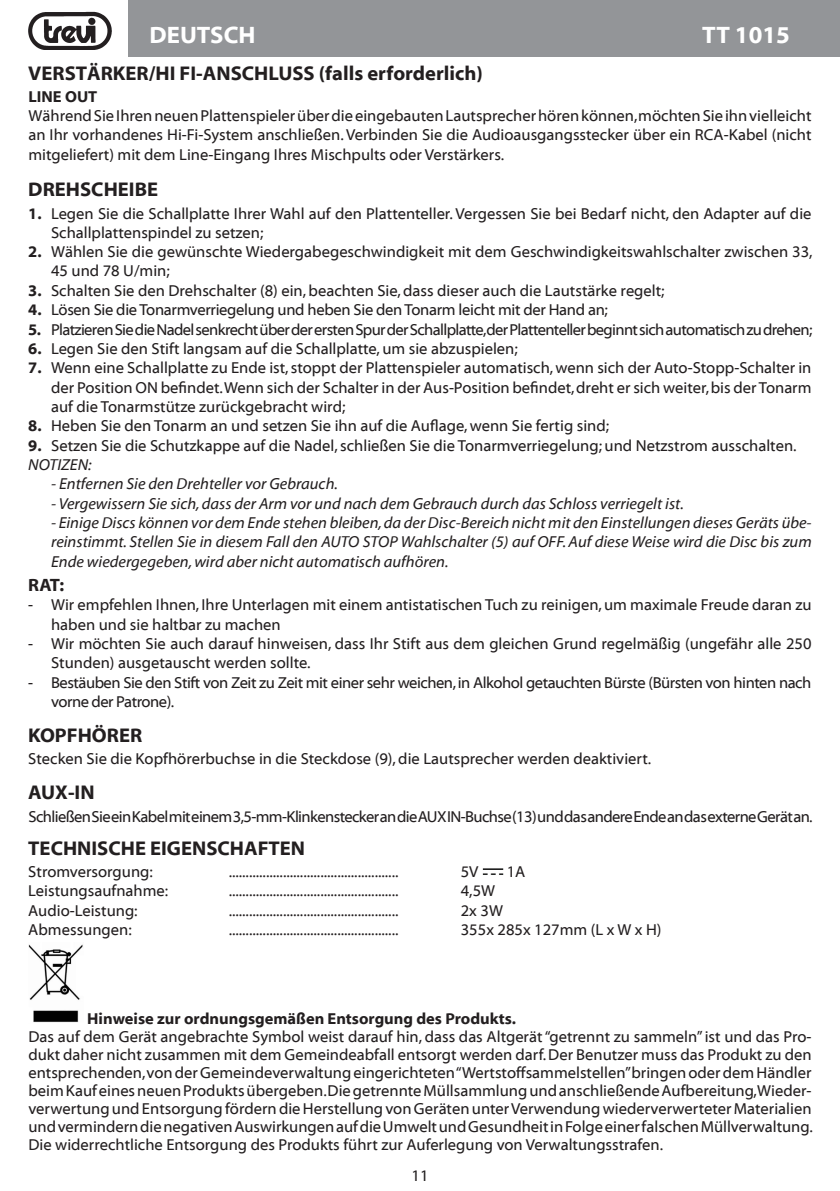
<style>
.page{position:relative;width:840px;height:1191px;background:#fff}
.page>*{position:absolute;margin:0;border:0;box-sizing:border-box;transform-origin:0 0}
.Titolo{font:24px "Myriad Bd Web";color:#fff}
.Titolo-2{font:20px "Myriad Bd Web";color:#231f20}
.Sottotitolo{font:18px "Myriad Bd Web";color:#231f20}
.Testo_rientrato{font:16px/19.2px "Myriad Web";color:#231f20}
.Corpo_testo{font:16px/18px "Myriad Web";color:#231f20;text-align:justify}
.Testo_rientrato-2{font:16px/19.2px "Myriad It Web";color:#231f20;text-align:justify}
.Testo_rientrato_TAB{font:16px "Myriad Web";color:#231f20}
.Testo_rientrato-3{font:16px/19.2px "Myriad Web";letter-spacing:-.03em;color:#231f20}
.Testo_rientrato-4{font:16px "Myriad Web";letter-spacing:-.04em;color:#231f20}
.Corpo_testo-2{font:16px "Myriad Web";letter-spacing:-.04em;color:#231f20}
.Testo_rientrato-5{font:16px "Myriad Web";letter-spacing:-.02em;color:#231f20}
.Smistamento{font:16px "Myriad Bd Web";color:#231f20}
.Corpo_testo-3{font:16px "Myriad Bd Web";color:#231f20}
.s1{font-family:"Myriad Bd Web"}
</style>
<div class="page">
<div style="left:128px;top:0;width:711px;height:57px;background:#939598"></div>
<img style="left:29px;top:12px;width:83px;height:38px">
<img style="left:28px;top:944px;width:55px;height:79px">
<img style="left:482px;top:868px;width:21px;height:7px">
<p class="Titolo" style="left:149px;top:22px;width:107px">DEUTSCH</p>
<h1 class="Titolo" style="left:701px;top:22px;width:89px">TT 1015</h1>
<p class="Titolo-2" style="left:28px;top:62px;width:455px">VERSTÄRKER/HI FI-ANSCHLUSS (falls erforderlich)</p>
<p class="Corpo_testo-3" style="left:28px;top:88px;width:70px">LINE OUT</p>
<p class="Corpo_testo" style="left:28px;top:107px;width:784px;line-height:19.2px">Während Sie Ihren neuen Plattenspieler über die eingebauten Lautsprecher hören können, möchten Sie ihn vielleicht an Ihr vorhandenes Hi-Fi-System anschließen. Verbinden Sie die Audioausgangsstecker über ein RCA-Kabel (nicht mitgeliefert) mit dem Line-Eingang Ihres Mischpults oder Verstärkers.</p>
<p class="Titolo-2" style="left:28px;top:179px;width:131px">DREHSCHEIBE</p>
<p class="Testo_rientrato" style="left:51px;top:204px;width:761px;text-indent:-23px"><span class="s1">1.</span> Legen Sie die Schallplatte Ihrer Wahl auf den Plattenteller. Vergessen Sie bei Bedarf nicht, den Adapter auf die<br>Schallplattenspindel zu setzen;</p>
<p class="Testo_rientrato" style="left:51px;top:242px;width:762px;text-indent:-23px"><span class="s1">2.</span> Wählen Sie die gewünschte Wiedergabegeschwindigkeit mit dem Geschwindigkeitswahlschalter zwischen 33,<br>45 und 78 U/min;</p>
<p class="Testo_rientrato" style="left:28px;top:281px;width:637px"><span class="s1">3.</span> Schalten Sie den Drehschalter (8) ein, beachten Sie, dass dieser auch die Lautstärke regelt;</p>
<p class="Testo_rientrato-5" style="left:28px;top:301px;width:581px"><span class="s1">4.</span> Lösen Sie die Tonarmverriegelung und heben Sie den Tonarm leicht mit der Hand an;</p>
<p class="Testo_rientrato-4" style="left:28px;top:320px;width:785px"><span class="s1">5.</span> Platzieren Sie die Nadel senkrecht über der ersten Spur der Schallplatte,der Plattenteller beginnt sich automatisch zu drehen;</p>
<p class="Testo_rientrato" style="left:28px;top:339px;width:490px"><span class="s1">6.</span> Legen Sie den Stift langsam auf die Schallplatte, um sie abzuspielen;</p>
<p class="Testo_rientrato" style="left:51px;top:359px;width:761px;text-align:justify;text-indent:-23px"><span class="s1">7.</span> Wenn eine Schallplatte zu Ende ist, stoppt der Plattenspieler automatisch, wenn sich der Auto-Stopp-Schalter in der Position ON befindet. Wenn sich der Schalter in der Aus-Position befindet, dreht er sich weiter, bis der Tonarm auf die Tonarmstütze zurückgebracht wird;</p>
<p class="Testo_rientrato" style="left:28px;top:416px;width:582px"><span class="s1">8.</span> Heben Sie den Tonarm an und setzen Sie ihn auf die Auflage, wenn Sie fertig sind;</p>
<p class="Testo_rientrato" style="left:28px;top:436px;width:769px"><span class="s1">9.</span> Setzen Sie die Schutzkappe auf die Nadel, schließen Sie die Tonarmverriegelung; und Netzstrom ausschalten.</p>
<p class="Testo_rientrato-2" style="left:28px;top:455px;width:65px">NOTIZEN:</p>
<p class="Testo_rientrato-2" style="left:51px;top:475px;width:288px">- Entfernen Sie den Drehteller vor Gebrauch.</p>
<p class="Testo_rientrato-2" style="left:51px;top:494px;width:634px">- Vergewissern Sie sich,dass der Arm vor und nach dem Gebrauch durch das Schloss verriegelt ist.</p>
<p class="Testo_rientrato-2" style="left:51px;top:513px;width:761px">- Einige Discs können vor dem Ende stehen bleiben,da der Disc-Bereich nicht mit den Einstellungen dieses Geräts übe&shy;reinstimmt. Stellen Sie in diesem Fall den AUTO STOP Wahlschalter (5) auf OFF. Auf diese Weise wird die Disc bis zum Ende wiedergegeben,wird aber nicht automatisch aufhören.</p>
<p class="Sottotitolo" style="left:28px;top:575px;width:37px">RAT:</p>
<p class="Testo_rientrato" style="left:51px;top:596px;width:761px;text-indent:-23px">- Wir empfehlen Ihnen, Ihre Unterlagen mit einem antistatischen Tuch zu reinigen, um maximale Freude daran zu haben und sie haltbar zu machen</p>
<p class="Testo_rientrato" style="left:51px;top:634px;width:761px;text-indent:-23px">- Wir möchten Sie auch darauf hinweisen, dass Ihr Stift aus dem gleichen Grund regelmäßig (ungefähr alle 250<br>Stunden) ausgetauscht werden sollte.</p>
<p class="Testo_rientrato-3" style="left:51px;top:673px;width:761px;text-indent:-23px">- Bestäuben Sie den Stift von Zeit zu Zeit mit einer sehr weichen, in Alkohol getauchten Bürste (Bürsten von hinten nach vorne der Patrone).</p>
<p class="Titolo-2" style="left:28px;top:724px;width:115px">KOPFHÖRER</p>
<p class="Testo_rientrato" style="left:28px;top:749px;width:624px">Stecken Sie die Kopfhörerbuchse in die Steckdose (9), die Lautsprecher werden deaktiviert.</p>
<p class="Titolo-2" style="left:28px;top:781px;width:68px">AUX-IN</p>
<p class="Corpo_testo-2" style="left:28px;top:807px;width:785px">Schließen Sie ein Kabel mit einem 3,5-mm-Klinkenstecker an die AUX IN-Buchse (13) und das andere Ende an das externe Gerät an.</p>
<p class="Titolo-2" style="left:28px;top:837px;width:278px">TECHNISCHE EIGENSCHAFTEN</p>
<p class="Testo_rientrato_TAB" style="left:28px;top:862px;width:126px">Stromversorgung:</p>
<p class="Testo_rientrato_TAB" style="left:228px;top:862px;width:171px">..................................................</p>
<p class="Testo_rientrato_TAB" style="left:460px;top:862px;width:19px">5V</p>
<p class="Testo_rientrato_TAB" style="left:506px;top:862px;width:20px">1A</p>
<p class="Testo_rientrato_TAB" style="left:28px;top:882px;width:141px">Leistungsaufnahme:</p>
<p class="Testo_rientrato_TAB" style="left:228px;top:882px;width:171px">..................................................</p>
<p class="Testo_rientrato_TAB" style="left:460px;top:882px;width:36px">4,5W</p>
<p class="Testo_rientrato_TAB" style="left:28px;top:901px;width:111px">Audio-Leistung:</p>
<p class="Testo_rientrato_TAB" style="left:228px;top:901px;width:171px">..................................................</p>
<p class="Testo_rientrato_TAB" style="left:460px;top:901px;width:44px">2x 3W</p>
<p class="Testo_rientrato_TAB" style="left:28px;top:921px;width:105px">Abmessungen:</p>
<p class="Testo_rientrato_TAB" style="left:228px;top:921px;width:171px">..................................................</p>
<p class="Testo_rientrato_TAB" style="left:460px;top:921px;width:202px">355x 285x 127mm (L x W x H)</p>
<p class="Smistamento" style="left:87px;top:1009px;width:430px">Hinweise zur ordnungsgemäßen Entsorgung des Produkts.</p>
<p class="Corpo_testo" style="left:28px;top:1028px;width:785px">Das auf dem Gerät angebrachte Symbol weist darauf hin, dass das Altgerät “getrennt zu sammeln” ist und das Pro&shy;dukt daher nicht zusammen mit dem Gemeindeabfall entsorgt werden darf. Der Benutzer muss das Produkt zu den entsprechenden, von der Gemeindeverwaltung eingerichteten “Wertstoffsammelstellen” bringen oder dem Händler beim Kauf eines neuen Produkts übergeben. Die getrennte Müllsammlung und anschließende Aufbereitung, Wieder&shy;verwertung und Entsorgung fördern die Herstellung von Geräten unter Verwendung wiederverwerteter Materialien und vermindern die negativen Auswirkungen auf die Umwelt und Gesundheit in Folge einer falschen Müllverwaltung.</p>
<p class="Corpo_testo" style="left:28px;top:1136px;width:635px">Die widerrechtliche Entsorgung des Produkts führt zur Auferlegung von Verwaltungsstrafen.</p>
<p class="Corpo_testo" style="left:411px;top:1167px;width:18px">11</p>
</div>
